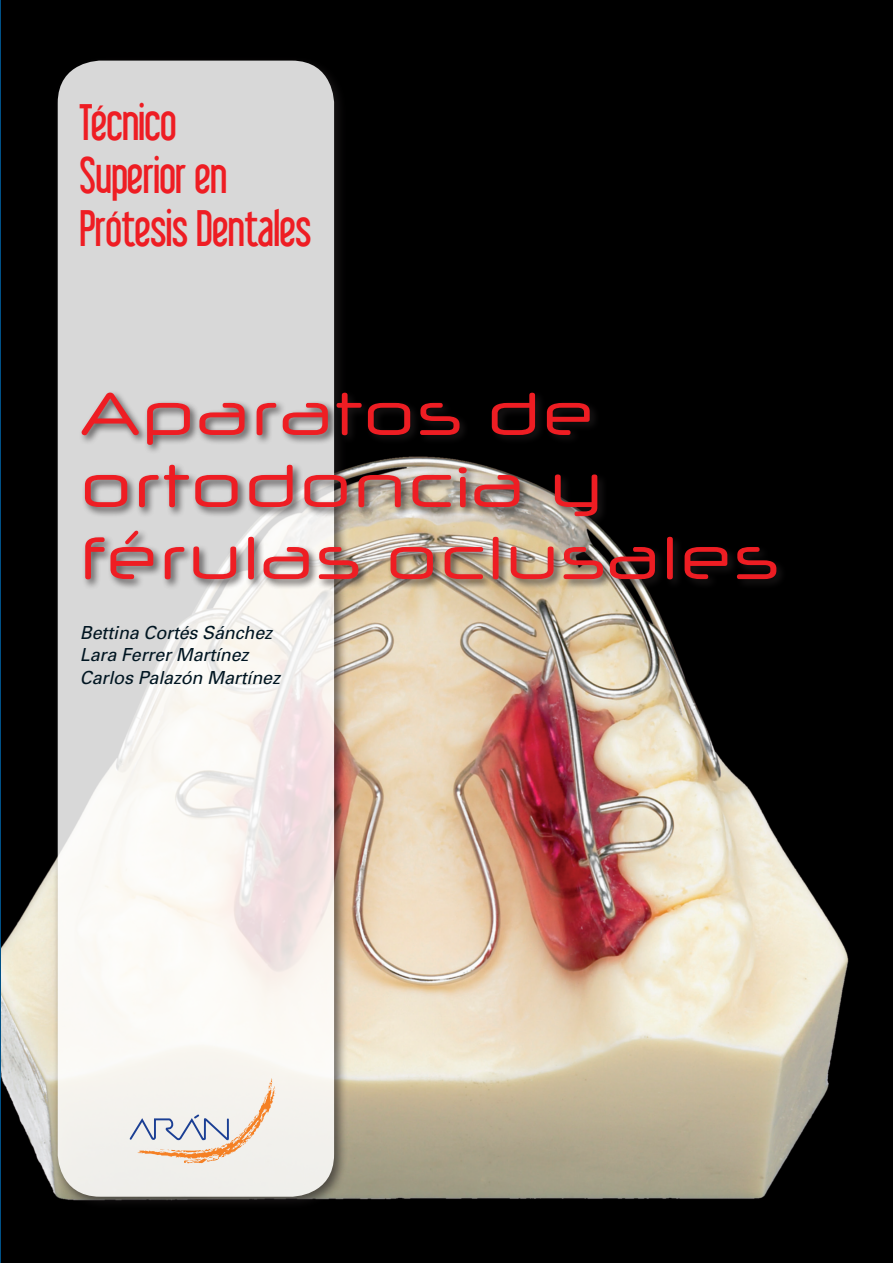
<style>
.page{position:relative;width:893px;height:1263px;background:#fff}
.page>*{position:absolute;margin:0;border:0;box-sizing:border-box;transform-origin:0 0}
.t1{font:60px/72px "Neuropol X Free";color:#ee1d23}
.t2{font:45px "Libel Suit";color:#ee1d23}
.TEXTO_GENERAL{font:italic 18px "Univers";letter-spacing:-.01em;color:#011622}
</style>
<div class="page">
<img style="left:1px;top:0;width:892px;height:1262px">
<hr style="left:0;top:0;width:1px;height:1262px;background:#005187">
<div style="left:53px;top:56px;width:294px;height:1153px;background:#231f20;opacity:.75"></div>
<svg style="left:58px;top:61px;width:276px;height:1135px"></svg>
<div style="left:79px;top:390px;width:709px;height:200px;background:#231f20;opacity:.75"></div>
<svg style="left:128px;top:1077px;width:147px;height:86px;background:#ebe2da"></svg>
<p class="t2" style="left:80px;top:96px;width:98px">Técnico</p>
<p class="t2" style="left:80px;top:148px;width:148px">Superior en</p>
<p class="t2" style="left:80px;top:201px;width:233px">Prótesis Dentales</p>
<p class="t1" style="left:80px;top:375px;width:702px">Aparatos de ortodoncia y férulas oclusales</p>
<p class="TEXTO_GENERAL" style="left:80px;top:621px;width:194px">Bettina Cortés Sánchez</p>
<p class="TEXTO_GENERAL" style="left:80px;top:644px;width:170px">Lara Ferrer Martínez</p>
<p class="TEXTO_GENERAL" style="left:80px;top:666px;width:202px">Carlos Palazón Martínez</p>
</div>
